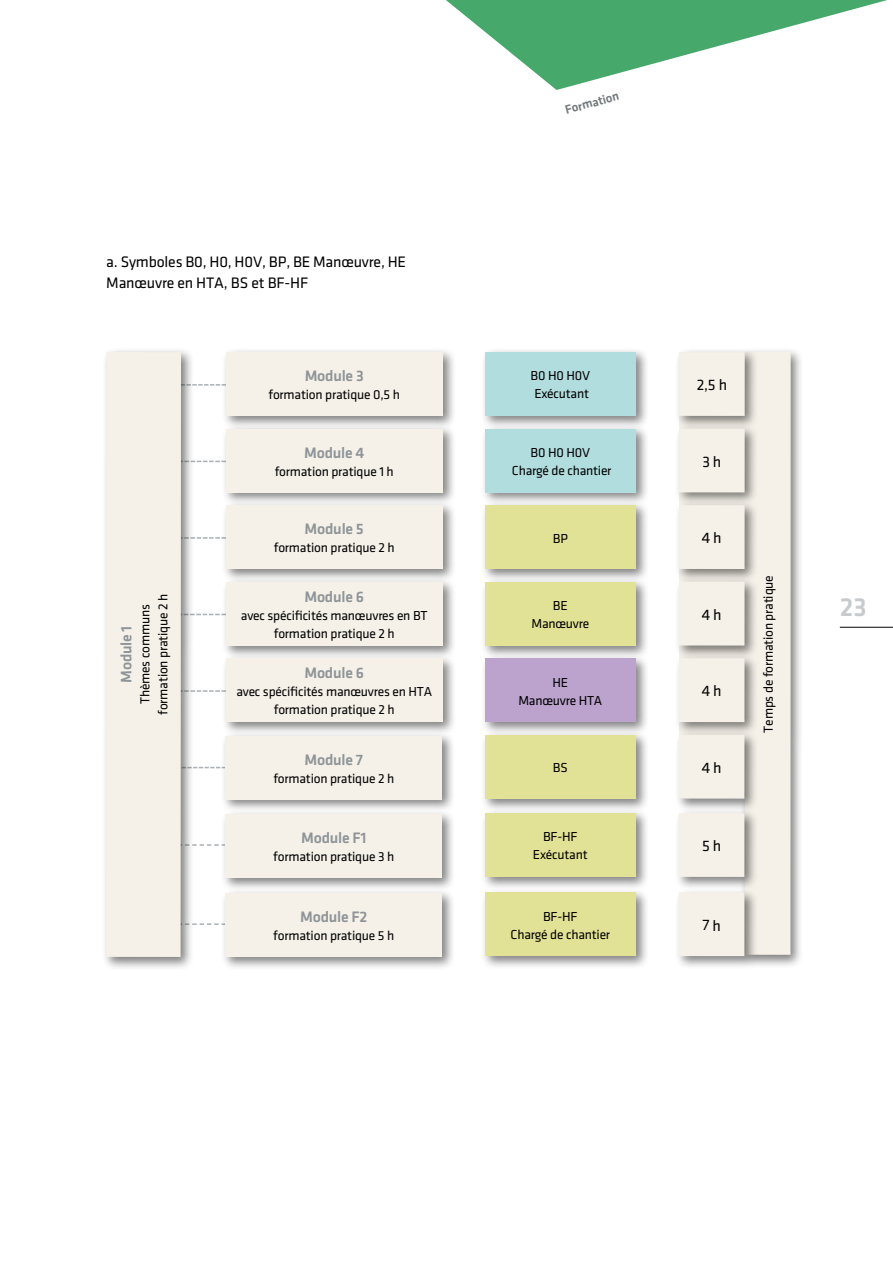
<style>
.page{position:relative;width:893px;height:1263px;background:#fff}
.page>*{position:absolute;margin:0;border:0;box-sizing:border-box;transform-origin:0 0}
.t1{font:500 27px "Klavika";color:#c7cbce}
.t2{font:15.75px/21px "Klavika";letter-spacing:-.01em;color:#000}
.t3{font:500 15.75px "Klavika";letter-spacing:-.015em;color:#8e9498}
.t4{font:13.5px/18px "Klavika";letter-spacing:-.015em;color:#000;text-align:center}
.t5{font:500 12.75px "Klavika";color:#71777a}
</style>
<div class="page">
<hr style="left:840px;top:627px;width:53px;height:1px;background:#000">
<svg style="left:446px;top:0;width:441px;height:90px"></svg>
<svg style="left:194px;top:844px;width:25px;height:2px"></svg>
<svg style="left:194px;top:923px;width:25px;height:2px"></svg>
<div style="left:740px;top:347px;width:64px;height:622px;background:#000;opacity:.5"></div>
<div style="left:745px;top:351px;width:46px;height:604px;background:#f5f1e9"></div>
<svg style="left:194px;top:384px;width:27px;height:2px"></svg>
<div style="left:221px;top:347px;width:236px;height:83px;background:#000;opacity:.5"></div>
<div style="left:226px;top:352px;width:217px;height:64px;background:#f5f1e9"></div>
<svg style="left:194px;top:461px;width:26px;height:1px"></svg>
<div style="left:221px;top:424px;width:236px;height:82px;background:#000;opacity:.5"></div>
<div style="left:226px;top:429px;width:217px;height:63px;background:#f5f1e9"></div>
<svg style="left:194px;top:537px;width:26px;height:2px"></svg>
<div style="left:221px;top:500px;width:236px;height:83px;background:#000;opacity:.5"></div>
<div style="left:226px;top:505px;width:217px;height:64px;background:#f5f1e9"></div>
<svg style="left:194px;top:614px;width:26px;height:1px"></svg>
<div style="left:221px;top:577px;width:236px;height:82px;background:#000;opacity:.5"></div>
<div style="left:226px;top:582px;width:217px;height:63px;background:#f5f1e9"></div>
<svg style="left:194px;top:690px;width:26px;height:2px"></svg>
<div style="left:221px;top:653px;width:236px;height:83px;background:#000;opacity:.5"></div>
<div style="left:226px;top:658px;width:217px;height:64px;background:#f5f1e9"></div>
<svg style="left:194px;top:767px;width:27px;height:1px"></svg>
<div style="left:221px;top:731px;width:235px;height:82px;background:#000;opacity:.5"></div>
<div style="left:225px;top:736px;width:217px;height:63px;background:#f5f1e9"></div>
<div style="left:221px;top:809px;width:235px;height:83px;background:#000;opacity:.5"></div>
<div style="left:225px;top:814px;width:217px;height:64px;background:#f5f1e9"></div>
<div style="left:221px;top:888px;width:235px;height:83px;background:#000;opacity:.5"></div>
<div style="left:225px;top:893px;width:217px;height:64px;background:#f5f1e9"></div>
<div style="left:674px;top:347px;width:84px;height:83px;background:#000;opacity:.5"></div>
<div style="left:679px;top:352px;width:66px;height:64px;background:#f5f1e9"></div>
<div style="left:674px;top:424px;width:84px;height:82px;background:#000;opacity:.5"></div>
<div style="left:679px;top:429px;width:66px;height:63px;background:#f5f1e9"></div>
<div style="left:674px;top:500px;width:84px;height:83px;background:#000;opacity:.5"></div>
<div style="left:679px;top:505px;width:66px;height:64px;background:#f5f1e9"></div>
<div style="left:674px;top:577px;width:84px;height:82px;background:#000;opacity:.5"></div>
<div style="left:679px;top:582px;width:65px;height:63px;background:#f5f1e9"></div>
<div style="left:674px;top:653px;width:84px;height:83px;background:#000;opacity:.5"></div>
<div style="left:679px;top:658px;width:65px;height:64px;background:#f5f1e9"></div>
<div style="left:674px;top:730px;width:84px;height:83px;background:#000;opacity:.5"></div>
<div style="left:679px;top:735px;width:65px;height:64px;background:#f5f1e9"></div>
<div style="left:674px;top:808px;width:84px;height:83px;background:#000;opacity:.5"></div>
<div style="left:679px;top:813px;width:65px;height:64px;background:#f5f1e9"></div>
<div style="left:674px;top:887px;width:84px;height:83px;background:#000;opacity:.5"></div>
<div style="left:679px;top:892px;width:65px;height:64px;background:#f5f1e9"></div>
<div style="left:480px;top:347px;width:170px;height:83px;background:#000;opacity:.5"></div>
<div style="left:485px;top:352px;width:151px;height:64px;background:#b2dddf"></div>
<div style="left:480px;top:424px;width:170px;height:82px;background:#000;opacity:.5"></div>
<div style="left:485px;top:429px;width:151px;height:63px;background:#b2dddf"></div>
<div style="left:480px;top:500px;width:170px;height:83px;background:#000;opacity:.5"></div>
<div style="left:485px;top:505px;width:151px;height:64px;background:#e2e296"></div>
<div style="left:480px;top:577px;width:170px;height:82px;background:#000;opacity:.5"></div>
<div style="left:485px;top:582px;width:151px;height:63px;background:#e2e296"></div>
<div style="left:480px;top:653px;width:170px;height:83px;background:#000;opacity:.5"></div>
<div style="left:485px;top:658px;width:151px;height:64px;background:#bca3ce"></div>
<div style="left:480px;top:730px;width:170px;height:83px;background:#000;opacity:.5"></div>
<div style="left:485px;top:735px;width:151px;height:64px;background:#e2e296"></div>
<div style="left:480px;top:808px;width:170px;height:83px;background:#000;opacity:.5"></div>
<div style="left:485px;top:813px;width:151px;height:64px;background:#e2e296"></div>
<div style="left:480px;top:887px;width:170px;height:83px;background:#000;opacity:.5"></div>
<div style="left:485px;top:892px;width:151px;height:64px;background:#e2e296"></div>
<div style="left:101px;top:347px;width:93px;height:624px;background:#000;opacity:.5"></div>
<div style="left:106px;top:352px;width:75px;height:605px;background:#f5f1e9"></div>
<p class="t2" style="left:106px;top:252px;width:301px">a. Symboles B0, H0, H0V, BP, BE Manœuvre, HE<br>Manœuvre en HTA, BS et BF-HF</p>
<p class="t3" style="left:305px;top:367px;width:61px">Module 3</p>
<p class="t4" style="left:268px;top:386px;width:133px">formation pratique 0,5 h</p>
<p class="t3" style="left:118px;top:683px;width:59px;rotate:-90deg">Module 1</p>
<p class="t4" style="left:136px;top:715px;width:122px;rotate:-90deg">Thèmes communs formation pratique 2 h</p>
<p class="t3" style="left:304px;top:444px;width:62px">Module 4</p>
<p class="t4" style="left:275px;top:463px;width:121px">formation pratique 1 h</p>
<p class="t3" style="left:305px;top:521px;width:61px">Module 5</p>
<p class="t4" style="left:274px;top:539px;width:122px">formation pratique 2 h</p>
<p class="t3" style="left:304px;top:588px;width:61px">Module 6</p>
<p class="t4" style="left:241px;top:607px;width:188px">avec spécificités manœuvres en BT formation pratique 2 h</p>
<p class="t3" style="left:304px;top:665px;width:61px">Module 6</p>
<p class="t4" style="left:236px;top:683px;width:197px">avec spécificités manœuvres en HTA formation pratique 2 h</p>
<p class="t3" style="left:304px;top:751px;width:60px">Module 7</p>
<p class="t4" style="left:273px;top:770px;width:122px">formation pratique 2 h</p>
<p class="t3" style="left:301px;top:829px;width:67px">Module F1</p>
<p class="t4" style="left:273px;top:848px;width:122px">formation pratique 3 h</p>
<p class="t3" style="left:300px;top:908px;width:69px">Module F2</p>
<p class="t4" style="left:273px;top:927px;width:123px">formation pratique 5 h</p>
<p class="t5" style="left:564px;top:103px;width:57px;rotate:-15deg">Formation</p>
<p class="t4" style="left:531px;top:367px;width:61px;text-align:left">B0 H0 H0V<br>Exécutant</p>
<p class="t4" style="left:512px;top:444px;width:101px">B0 H0 H0V<br>Chargé de chantier</p>
<p class="t4" style="left:553px;top:529px;width:17px">BP</p>
<p class="t4" style="left:531px;top:597px;width:59px">BE<br>Manœuvre</p>
<p class="t4" style="left:518px;top:673px;width:85px">HE<br>Manœuvre HTA</p>
<p class="t4" style="left:553px;top:759px;width:16px">BS</p>
<p class="t4" style="left:533px;top:828px;width:56px">BF-HF<br>Exécutant</p>
<p class="t4" style="left:511px;top:907px;width:101px">BF-HF<br>Chargé de chantier</p>
<p class="t2" style="left:697px;top:375px;width:32px">2,5 h</p>
<p class="t2" style="left:702px;top:451px;width:20px">3 h</p>
<p class="t2" style="left:702px;top:528px;width:21px">4 h</p>
<p class="t2" style="left:702px;top:604px;width:21px">4 h</p>
<p class="t2" style="left:702px;top:681px;width:21px">4 h</p>
<p class="t2" style="left:702px;top:758px;width:21px">4 h</p>
<p class="t2" style="left:702px;top:836px;width:21px">5 h</p>
<p class="t2" style="left:702px;top:915px;width:20px">7 h</p>
<p class="t4" style="left:759px;top:733px;width:159px;rotate:-90deg">Temps de formation pratique</p>
<h1 class="t1" style="left:840px;top:592px;width:28px">23</h1>
</div>
